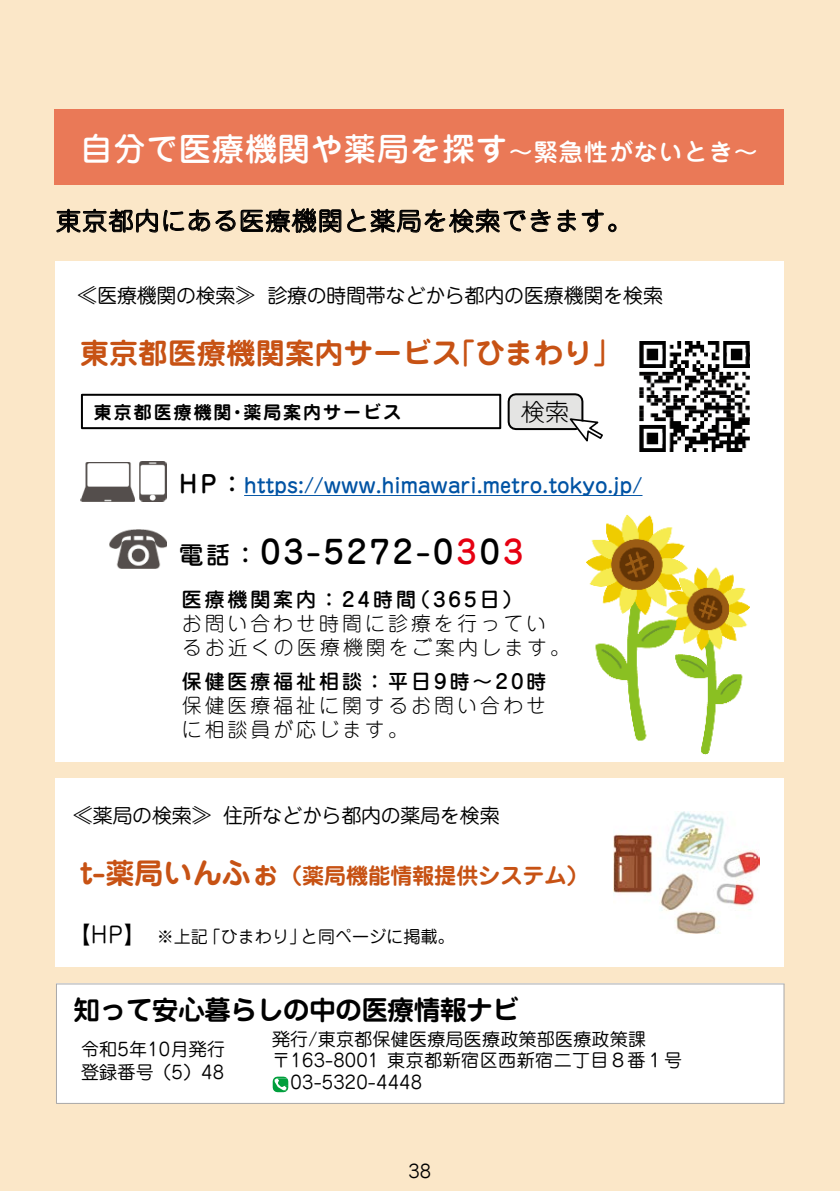
<style>
.page{position:relative;width:840px;height:1191px;background:#fff}
.page>*{position:absolute;margin:0;border:0;box-sizing:border-box;transform-origin:0 0}
.t1{font:500 32px "Jun 34 Pro";letter-spacing:.03em;color:#fff}
.t2{font:500 32px "Jun 34 Pro";letter-spacing:.09em;color:#000}
.t3{font:700 29px "Jun 501 Pro";letter-spacing:.01em;color:#c75214}
.t4{font:700 26.8px "Jun 501 Pro";letter-spacing:-.025em;color:#000}
.t5{font:25px "Jun 201 Pro";letter-spacing:.05em;color:#000}
.t6{font:300 24px "Jun 101 Pro";color:#000}
.t7{font:700 22px "Jun 501 Pro";color:#c75214}
.t8{font:300 20px/24px "Jun 101 Pro";letter-spacing:.155em;color:#000}
.t9{font:20px "Jun 201 Pro";letter-spacing:-.01em;color:#000}
.t10{font:500 20px "Jun 34 Pro";color:#0053a4}
.t11{font:500 20px "Jun 34 Pro";letter-spacing:.145em;color:#000}
.t12{font:18px/22.6px "Jun 201 Pro";letter-spacing:.015em;color:#000}
.t13{font:700 18px "Jun 501 Pro";letter-spacing:.105em;color:#000}
.t14{font:17px "Jun 201 Pro";color:#000}
.s1{font-size:24px}
.s2{font-size:24px;color:#000}
.s3{color:#e60012}
.s4{font-size:29px}
.s5{font-size:22px}
</style>
<div class="page">
<div style="left:0;top:0;width:839px;height:1191px;background:#fbe7c8"></div>
<div style="left:54px;top:110px;width:728px;height:75px;background:#ea7957"></div>
<div style="left:55px;top:261px;width:727px;height:500px;background:#fff"></div>
<svg style="left:56px;top:208px;width:285px;height:25px"></svg>
<svg style="left:347px;top:208px;width:203px;height:25px"></svg>
<svg style="left:557px;top:209px;width:59px;height:23px"></svg>
<div style="left:55px;top:778px;width:727px;height:189px;background:#fff"></div>
<div style="left:56px;top:983px;width:727px;height:120px;background:#fff"></div>
<hr style="left:56px;top:1103px;width:728px;height:1px;background:#a8a8a9">
<hr style="left:56px;top:984px;width:1px;height:119px;background:#a8a8a9">
<hr style="left:56px;top:983px;width:728px;height:1px;background:#a8a8a9">
<hr style="left:783px;top:984px;width:1px;height:119px;background:#a8a8a9">
<svg style="left:272px;top:1076px;width:16px;height:16px"></svg>
<svg style="left:244px;top:495px;width:398px;height:1px"></svg>
<div style="left:81px;top:394px;width:420px;height:35px;border:2px solid #000"></div>
<svg style="left:507px;top:393px;width:96px;height:49px"></svg>
<img style="left:110px;top:529px;width:57px;height:39px">
<img style="left:81px;top:463px;width:54px;height:38px">
<img style="left:139px;top:461px;width:27px;height:40px">
<img style="left:639px;top:342px;width:109px;height:109px">
<img style="left:586px;top:514px;width:163px;height:240px">
<img style="left:613px;top:811px;width:145px;height:122px">
<h1 class="t1" style="left:80px;top:123px;width:678px">自分で医療機関や薬局を探す<span class="s1">～緊急性がないとき～</span></h1>
<h3 class="t5" style="left:56px;top:201px;width:577px">東京都内にある医療機関と薬局を検索できます。</h3>
<p class="t9" style="left:78px;top:279px;width:586px">≪医療機関の検索≫ 診療の時間帯などから都内の医療機関を検索</p>
<h2 class="t3" style="left:80px;top:330px;width:543px">東京都医療機関案内サービス「ひまわり」</h2>
<p class="t13" style="left:94px;top:398px;width:309px">東京都医療機関・薬局案内サービス</p>
<h3 class="t6" style="left:521px;top:393px;width:49px">検索</h3>
<p class="t10" style="left:179px;top:469px;width:464px"><span class="s2">HP：</span>https://www.himawari.metro.tokyo.jp/</p>
<h1 class="t2" style="left:179px;top:526px;width:345px"><span class="s1">電話：</span>03-5272-0<span class="s3">3</span>0<span class="s3">3</span></h1>
<p class="t11" style="left:182px;top:583px;width:342px">医療機関案内：24時間（365日）</p>
<p class="t8" style="left:182px;top:609px;width:389px">お問い合わせ時間に診療を行っているお近くの医療機関をご案内します。</p>
<p class="t11" style="left:182px;top:665px;width:366px">保健医療福祉相談：平日9時～20時</p>
<p class="t8" style="left:182px;top:691px;width:365px">保健医療福祉に関するお問い合わせに相談員が応じます。</p>
<p class="t9" style="left:73px;top:799px;width:427px">≪薬局の検索≫ 住所などから都内の薬局を検索</p>
<p class="t7" style="left:80px;top:858px;width:510px"><span class="s4">t-薬局いんふぉ</span>（薬局機能情報提供システム）</p>
<p class="t14" style="left:68px;top:922px;width:387px"><span class="s5">【HP】</span> ※上記「ひまわり」と同ページに掲載。</p>
<h3 class="t4" style="left:73px;top:988px;width:447px">知って安心暮らしの中の医療情報ナビ</h3>
<p class="t12" style="left:272px;top:1026px;width:375px">発行/東京都保健医療局医療政策部医療政策課</p>
<p class="t12" style="left:272px;top:1046px;width:411px">〒163-8001 東京都新宿区西新宿二丁目８番１号</p>
<p class="t12" style="left:290px;top:1069px;width:133px">03-5320-4448</p>
<p class="t12" style="left:81px;top:1035px;width:145px">令和5年10月発行登録番号 （5）48</p>
<p class="t12" style="left:408px;top:1157px;width:24px">38</p>
</div>
